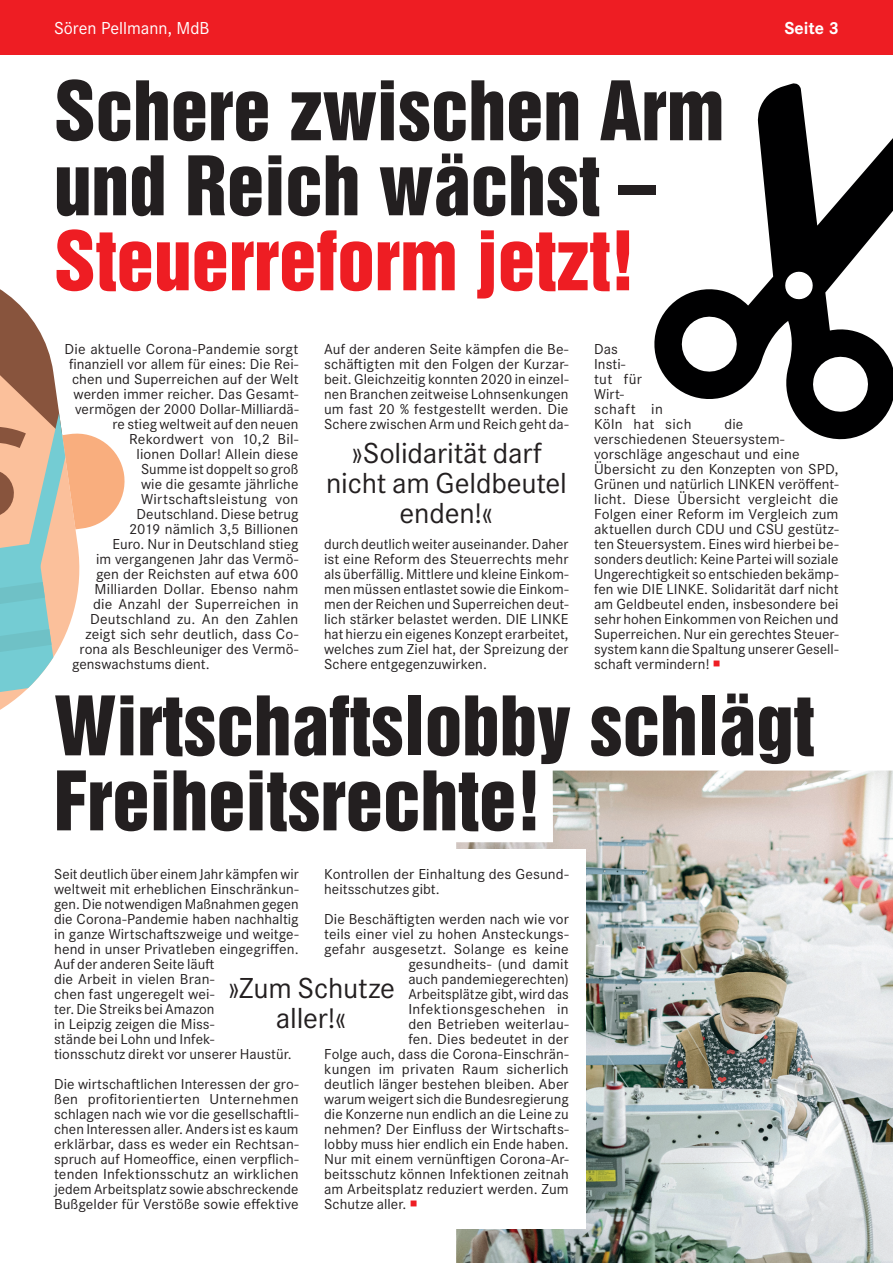
<style>
.page{position:relative;width:893px;height:1263px;background:#fff}
.page>*{position:absolute;margin:0;border:0;box-sizing:border-box;transform-origin:0 0}
.t1{font:75px/75px "Helvetica Inserat LT";color:#231f20}
.t2{font:75px "Helvetica Inserat LT";color:#ee1d23}
.t3{font:30px/30px "Corporate S Pro";letter-spacing:-.005em;color:#231f20;text-align:center}
.t4{font:18px "Corporate S";color:#fff}
.t5{font:700 18px "Corporate S";color:#fff}
.t6{font:15px/15px "Corporate S Pro";letter-spacing:.005em;color:#231f20}
.t7{font:15px/15px "Corporate S Pro";letter-spacing:.005em;color:#231f20;scale:1.04 1}
.t8{font:15px/15px "Corporate S Pro";letter-spacing:.025em;color:#231f20}
.t9{font:15px "Corporate S Pro";letter-spacing:.025em;color:#231f20;scale:1.04 1}
.s1{color:#ee1d23}
</style>
<div class="page">
<div style="left:0;top:0;width:893px;height:54px;background:#ee1d23"></div>
<img style="left:456px;top:770px;width:437px;height:493px">
<div style="left:37px;top:849px;width:549px;height:379px;background:#fff"></div>
<svg style="left:654px;top:83px;width:239px;height:357px"></svg>
<svg style="left:0;top:289px;width:125px;height:421px"></svg>
<p class="t4" style="left:54px;top:16px;width:157px">Sören Pellmann, MdB</p>
<p class="t5" style="left:784px;top:15px;width:56px">Seite 3</p>
<h1 class="t1" style="left:54px;top:75px;width:672px">Schere zwischen Arm und Reich wächst –</h1>
<h1 class="t2" style="left:54px;top:216px;width:583px">Steuerreform jetzt!</h1>
<p class="t7" style="left:64px;top:340px;width:226px">Die aktuelle Corona-Pandemie sorgt</p>
<p class="t6" style="left:69px;top:355px;width:231px">finanziell vor allem für eines: Die Rei-</p>
<p class="t6" style="left:72px;top:370px;width:228px">chen und Superreichen auf der Welt</p>
<p class="t6" style="left:74px;top:385px;width:227px">werden immer reicher. Das Gesamt-</p>
<p class="t6" style="left:75px;top:400px;width:225px">vermögen der 2000 Dollar-Milliardä-</p>
<p class="t6" style="left:112px;top:415px;width:188px">re stieg weltweit auf den neuen</p>
<p class="t7" style="left:129px;top:430px;width:164px">Rekordwert von 10,2 Bil-</p>
<p class="t7" style="left:136px;top:445px;width:157px">lionen Dollar! Allein diese</p>
<p class="t6" style="left:141px;top:460px;width:159px">Summe ist doppelt so groß</p>
<p class="t6" style="left:141px;top:475px;width:159px">wie die gesamte jährliche</p>
<p class="t7" style="left:141px;top:490px;width:153px">Wirtschaftsleistung von</p>
<p class="t6" style="left:136px;top:505px;width:164px">Deutschland. Diese betrug</p>
<p class="t7" style="left:129px;top:520px;width:164px">2019 nämlich 3,5 Billionen</p>
<p class="t6" style="left:112px;top:535px;width:187px">Euro. Nur in Deutschland stieg</p>
<p class="t6" style="left:96px;top:550px;width:204px">im vergangenen Jahr das Vermö-</p>
<p class="t7" style="left:96px;top:565px;width:196px">gen der Reichsten auf etwa 600</p>
<p class="t7" style="left:95px;top:580px;width:198px">Milliarden Dollar. Ebenso nahm</p>
<p class="t7" style="left:93px;top:595px;width:199px">die Anzahl der Superreichen in</p>
<p class="t7" style="left:90px;top:610px;width:202px">Deutschland zu. An den Zahlen</p>
<p class="t7" style="left:86px;top:625px;width:206px">zeigt sich sehr deutlich, dass Co-</p>
<p class="t6" style="left:80px;top:640px;width:221px">rona als Beschleuniger des Vermö-</p>
<p class="t6" style="left:72px;top:655px;width:139px">genswachstums dient.</p>
<p class="t7" style="left:324px;top:340px;width:237px;text-align:justify">Auf der anderen Seite kämpfen die Be&shy;schäftigten mit den Folgen der Kurzar&shy;beit. Gleichzeitig konnten 2020 in einzel&shy;nen Branchen zeitweise Lohnsenkungen um fast 20 % festgestellt werden. Die Schere zwischen Arm und Reich geht da-</p>
<h2 class="t3" style="left:326px;top:435px;width:242px">»Solidarität darf nicht am Geldbeutel enden!«</h2>
<p class="t6" style="left:324px;top:535px;width:246px;text-align:justify">durch deutlich weiter auseinander. Daher ist eine Reform des Steuerrechts mehr als überfällig. Mittlere und kleine Einkom&shy;men müssen entlastet sowie die Einkom&shy;men der Reichen und Superreichen deut&shy;lich stärker belastet werden. DIE LINKE hat hierzu ein eigenes Konzept erarbeitet, welches zum Ziel hat, der Spreizung der Schere entgegenzuwirken.</p>
<p class="t8" style="left:594px;top:340px;width:99px">Das<br>Insti-<br>tut für<br>Wirt-<br>schaft in<br>Köln hat sich</p>
<p class="t6" style="left:594px;top:415px;width:246px;text-indent:130px">die verschiedenen Steuersystem&shy;vorschläge angeschaut und eine Übersicht zu den Konzepten von SPD, Grünen und natürlich LINKEN veröffent&shy;licht. Diese Übersicht vergleicht die Folgen einer Reform im Vergleich zum aktuellen durch CDU und CSU gestütz&shy;ten Steuersystem. Eines wird hierbei be&shy;sonders deutlich: Keine Partei will soziale Ungerechtigkeit so entschieden bekämp&shy;fen wie DIE LINKE. Solidarität darf nicht am Geldbeutel enden, insbesondere bei sehr hohen Einkommen von Reichen und Superreichen. Nur ein gerechtes Steuer&shy;system kann die Spaltung unserer Gesell&shy;schaft vermindern! <span class="s1">○</span></p>
<h1 class="t1" style="left:54px;top:690px;width:762px">Wirtschaftslobby schlägt<br>Freiheitsrechte!</h1>
<p class="t6" style="left:54px;top:865px;width:246px">Seit deutlich über einem Jahr kämpfen wir weltweit mit erheblichen Einschränkun&shy;gen. Die notwendigen Maßnahmen gegen die Corona-Pandemie haben nachhaltig in ganze Wirtschaftszweige und weitge&shy;hend in unser Privatleben eingegriffen.<br>Auf der anderen Seite läuft<br>die Arbeit in vielen Bran-<br>chen fast ungeregelt wei-<br>ter. Die Streiks bei Amazon<br>in Leipzig zeigen die Miss-<br>stände bei Lohn und Infek-<br>tionsschutz direkt vor unserer Haustür.</p>
<p class="t6" style="left:54px;top:1075px;width:246px;text-align:justify">Die wirtschaftlichen Interessen der gro&shy;ßen profitorientierten Unternehmen schlagen nach wie vor die gesellschaftli&shy;chen Interessen aller. Anders ist es kaum erklärbar, dass es weder ein Rechtsan&shy;spruch auf Homeoffice, einen verpflich&shy;tenden Infektionsschutz an wirklichen jedem Arbeitsplatz sowie abschreckende Bußgelder für Verstöße sowie effektive</p>
<p class="t7" style="left:324px;top:865px;width:237px">Kontrollen der Einhaltung des Gesund&shy;heitsschutzes gibt.</p>
<p class="t6" style="left:324px;top:910px;width:246px">Die Beschäftigten werden nach wie vor</p>
<p class="t7" style="left:324px;top:925px;width:237px">teils einer viel zu hohen Ansteckungs-</p>
<p class="t7" style="left:324px;top:940px;width:237px">gefahr ausgesetzt. Solange es keine</p>
<p class="t7" style="left:408px;top:955px;width:156px">gesundheits- (und damit</p>
<p class="t6" style="left:408px;top:970px;width:162px">auch pandemiegerechten)</p>
<p class="t6" style="left:408px;top:985px;width:162px">Arbeitsplätze gibt, wird das</p>
<p class="t9" style="left:408px;top:998px;width:156px">Infektionsgeschehen in</p>
<p class="t7" style="left:408px;top:1015px;width:156px">den Betrieben weiterlau-</p>
<p class="t7" style="left:408px;top:1030px;width:156px">fen. Dies bedeutet in der</p>
<p class="t6" style="left:324px;top:1045px;width:246px">Folge auch, dass die Corona-Einschrän-</p>
<p class="t7" style="left:324px;top:1060px;width:237px">kungen im privaten Raum sicherlich</p>
<p class="t7" style="left:324px;top:1075px;width:237px">deutlich länger bestehen bleiben. Aber</p>
<p class="t6" style="left:324px;top:1090px;width:246px">warum weigert sich die Bundesregierung</p>
<p class="t6" style="left:324px;top:1105px;width:246px">die Konzerne nun endlich an die Leine zu</p>
<p class="t7" style="left:324px;top:1120px;width:237px">nehmen? Der Einfluss der Wirtschafts-</p>
<p class="t6" style="left:324px;top:1135px;width:246px">lobby muss hier endlich ein Ende haben.</p>
<p class="t6" style="left:324px;top:1150px;width:246px">Nur mit einem vernünftigen Corona-Ar-</p>
<p class="t6" style="left:324px;top:1165px;width:246px">beitsschutz können Infektionen zeitnah</p>
<p class="t6" style="left:324px;top:1180px;width:246px">am Arbeitsplatz reduziert werden. Zum</p>
<p class="t6" style="left:324px;top:1195px;width:95px">Schutze aller. <span class="s1">○</span></p>
<h2 class="t3" style="left:228px;top:971px;width:169px">»Zum Schutze aller!«</h2>
</div>
